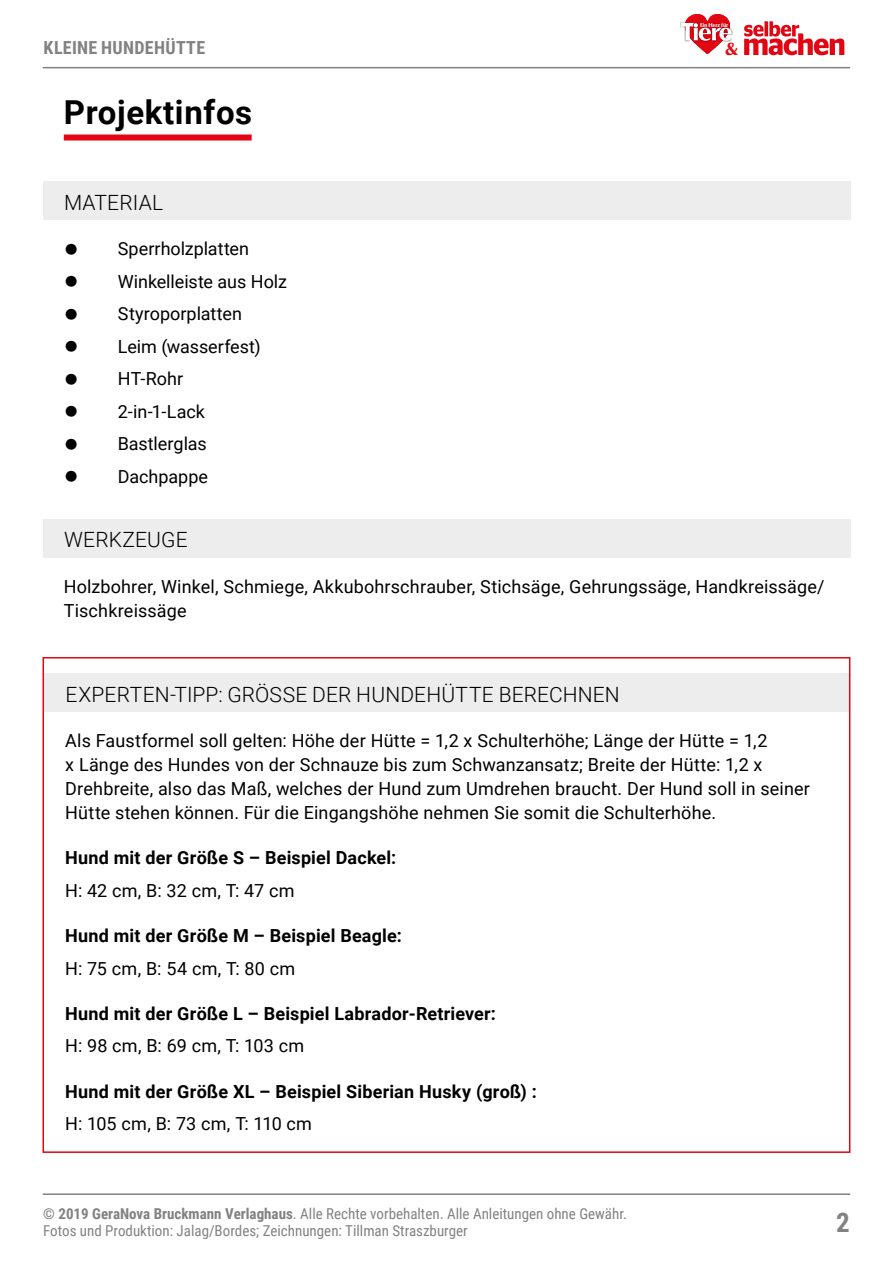
<style>
.page{position:relative;width:893px;height:1263px;background:#fff}
.page>*{position:absolute;margin:0;border:0;box-sizing:border-box;transform-origin:0 0}
.t1{font:700 33px "Roboto";letter-spacing:.02em;color:#000}
.t2{font:700 27px "Roboto Condensed";color:#828282}
.t3{font:300 21px "Roboto";letter-spacing:.01em;color:#000}
.t4{font:18px/24px "Roboto";letter-spacing:.01em;color:#000}
.t5{font:700 18px "Roboto";letter-spacing:.01em;color:#000}
.t6{font:700 18px "Roboto Condensed";letter-spacing:.015em;color:#828282}
.t7{font:900 18px "Optima LT Std";color:#e30512}
.t8{font:15px/16.5px "Roboto Condensed";color:#828282}
.t9{font:900 5.7px "Optima LT Std";letter-spacing:-.03em;color:#fff;scale:.96 1}
.s1{font-family:"Optima LT Std";font-weight:900;font-size:30px}
.s2{font-weight:700}
</style>
<div class="page">
<svg style="left:42px;top:657px;width:809px;height:496px"></svg>
<div style="left:64px;top:134px;width:188px;height:6px;background:#e30512"></div>
<div style="left:43px;top:182px;width:807px;height:38px;background:#ededed"></div>
<div style="left:43px;top:519px;width:807px;height:38px;background:#ededed"></div>
<hr style="left:43px;top:67px;width:807px;height:1px;background:#828282">
<hr style="left:43px;top:1193px;width:807px;height:2px;background:#828282">
<svg style="left:744px;top:21px;width:100px;height:34px"></svg>
<svg style="left:680px;top:14px;width:52px;height:40px"></svg>
<p class="t6" style="left:44px;top:40px;width:163px">KLEINE HUNDEHÜTTE</p>
<h1 class="t1" style="left:64px;top:98px;width:190px">Projektinfos</h1>
<p class="t3" style="left:64px;top:190px;width:101px">MATERIAL</p>
<p class="t4" style="left:64px;top:238px;width:187px"><span class="s1">•</span> Sperrholzplatten</p>
<p class="t4" style="left:64px;top:271px;width:225px"><span class="s1">•</span> Winkelleiste aus Holz</p>
<p class="t4" style="left:64px;top:303px;width:180px"><span class="s1">•</span> Styroporplatten</p>
<p class="t4" style="left:64px;top:336px;width:198px"><span class="s1">•</span> Leim (wasserfest)</p>
<p class="t4" style="left:64px;top:368px;width:121px"><span class="s1">•</span> HT-Rohr</p>
<p class="t4" style="left:64px;top:401px;width:143px"><span class="s1">•</span> 2-in-1-Lack</p>
<p class="t4" style="left:64px;top:433px;width:145px"><span class="s1">•</span> Bastlerglas</p>
<p class="t4" style="left:64px;top:466px;width:146px"><span class="s1">•</span> Dachpappe</p>
<p class="t9" style="left:700px;top:21px;width:31px">Ein Herz für</p>
<p class="t7" style="left:725px;top:39px;width:14px">&amp;</p>
<p class="t3" style="left:64px;top:528px;width:125px">WERKZEUGE</p>
<p class="t4" style="left:64px;top:575px;width:762px">Holzbohrer, Winkel, Schmiege, Akkubohrschrauber, Stichsäge, Gehrungssäge, Handkreissäge/<br>Tischkreissäge</p>
<p class="t3" style="left:66px;top:682px;width:556px">EXPERTEN-TIPP: GRÖSSE DER HUNDEHÜTTE BERECHNEN</p>
<p class="t4" style="left:65px;top:730px;width:746px">Als Faustformel soll gelten: Höhe der Hütte = 1,2 x Schulterhöhe; Länge der Hütte = 1,2<br>x Länge des Hundes von der Schnauze bis zum Schwanzansatz; Breite der Hütte: 1,2 x Drehbreite, also das Maß, welches der Hund zum Umdrehen braucht. Der Hund soll in seiner Hütte stehen können. Für die Eingangshöhe nehmen Sie somit die Schulterhöhe.</p>
<p class="t5" style="left:65px;top:850px;width:332px">Hund mit der Größe S – Beispiel Dackel:</p>
<p class="t4" style="left:65px;top:880px;width:231px">H: 42 cm, B: 32 cm, T: 47 cm</p>
<p class="t5" style="left:65px;top:928px;width:338px">Hund mit der Größe M – Beispiel Beagle:</p>
<p class="t4" style="left:65px;top:957px;width:231px">H: 75 cm, B: 54 cm, T: 80 cm</p>
<p class="t5" style="left:65px;top:1006px;width:432px">Hund mit der Größe L – Beispiel Labrador-Retriever:</p>
<p class="t4" style="left:65px;top:1035px;width:241px">H: 98 cm, B: 69 cm, T: 103 cm</p>
<p class="t5" style="left:65px;top:1083px;width:473px">Hund mit der Größe XL – Beispiel Siberian Husky (groß) :</p>
<p class="t4" style="left:65px;top:1113px;width:248px">H: 105 cm, B: 73 cm, T: 110 cm</p>
<p class="t8" style="left:43px;top:1207px;width:585px"><span class="s2">© 2019 GeraNova Bruckmann Verlaghaus</span>. Alle Rechte vorbehalten. Alle Anleitungen ohne Gewähr.<br>Fotos und Produktion: Jalag/Bordes; Zeichnungen: Tillman Straszburger</p>
<h2 class="t2" style="left:836px;top:1206px;width:15px">2</h2>
</div>
